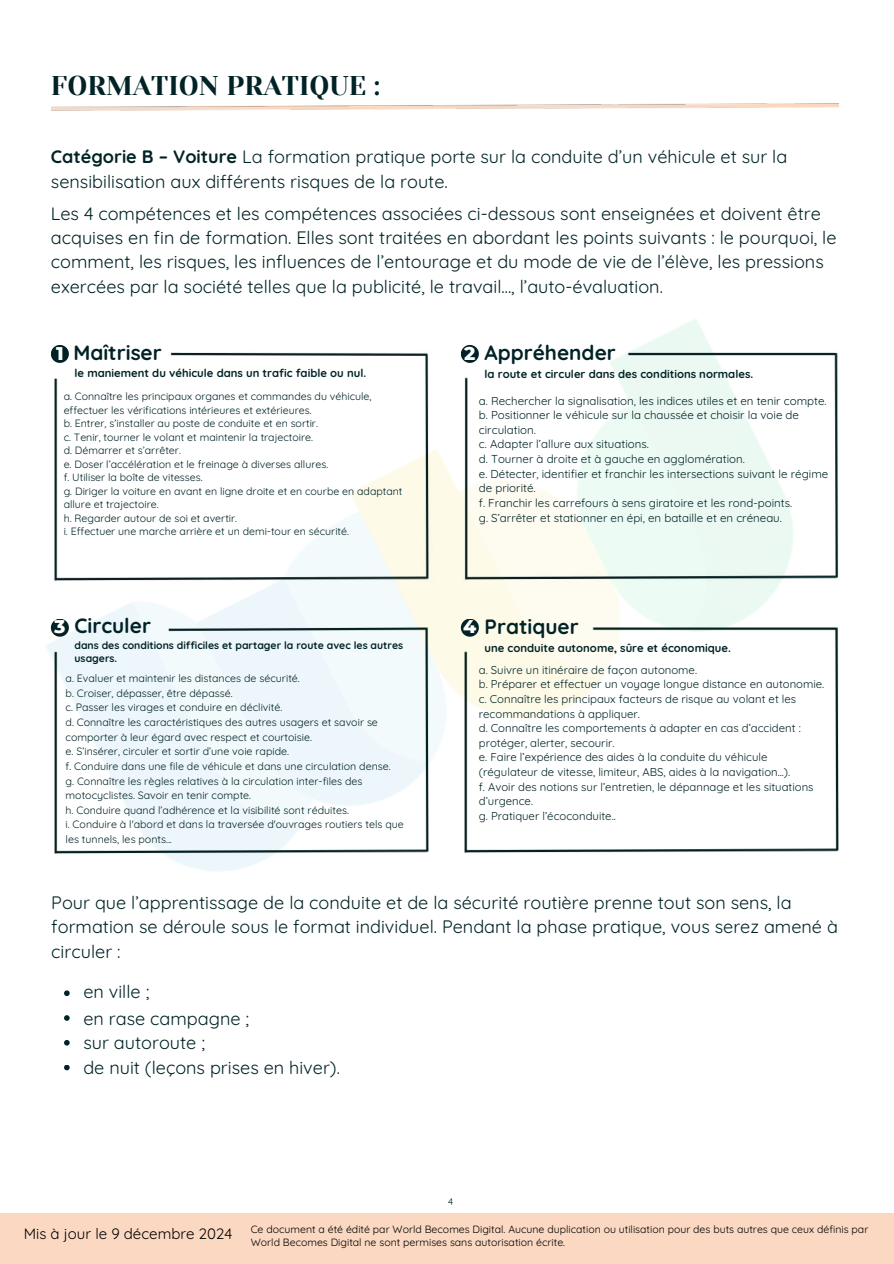
<style>
.page{position:relative;width:894px;height:1264px;background:#fff}
.page>*{position:absolute;margin:0;border:0;box-sizing:border-box;transform-origin:0 0}
.t1{font:27px "Yeseva One";color:#012326}
.t2{font:700 20.7px "Quicksand";color:#012326}
.t3{font:800 18.75px "Montserrat";color:#fff}
.t4{font:18px/24.8px "Quicksand";color:#012326}
.t5{font:11.55px/14.7px "Quicksand";color:#012326}
.t6{font:11.4px/14.7px "Quicksand";color:#012326}
.t7{font:700 11.25px "Quicksand";color:#012326}
.t8{font:10.65px/14.7px "Quicksand";color:#012326}
.t9{font:10.5px/13.5px "Quicksand";color:#012326}
.t10{font:10.5px/13.5px "Quicksand";color:#000}
.t11{font:700 10.35px/13.5px "Quicksand";color:#012326}
.t12{font:9.6px "Quicksand";color:#012326}
.s1{font-weight:700}
.s2{font-family:"Montserrat";font-weight:800;font-size:18.75px;color:#fff}
.s3{font-size:15px}
</style>
<div class="page">
<svg style="left:64px;top:990px;width:6px;height:6px"></svg>
<svg style="left:64px;top:1015px;width:6px;height:5px"></svg>
<svg style="left:64px;top:1040px;width:6px;height:5px"></svg>
<svg style="left:64px;top:1065px;width:6px;height:5px"></svg>
<img style="left:47px;top:620px;width:388px;height:240px">
<img style="left:51px;top:345px;width:384px;height:242px">
<svg style="left:460px;top:618px;width:18px;height:2px"></svg>
<img style="left:457px;top:620px;width:382px;height:233px">
<img style="left:457px;top:346px;width:382px;height:240px">
<h1 class="t1" style="left:51px;top:65px;width:330px">FORMATION PRATIQUE :</h1>
<p class="t4" style="left:51px;top:143px;width:737px"><span class="s1">Catégorie B – Voiture</span> La formation pratique porte sur la conduite d’un véhicule et sur la sensibilisation aux différents risques de la route.</p>
<p class="t4" style="left:51px;top:199px;width:787px;line-height:24.3px">Les 4 compétences et les compétences associées ci-dessous sont enseignées et doivent être acquises en fin de formation. Elles sont traitées en abordant les points suivants : le pourquoi, le comment, les risques, les influences de l’entourage et du mode de vie de l’élève, les pressions exercées par la société telles que la publicité, le travail..., l’auto-évaluation.</p>
<p class="t3" style="left:56px;top:339px;width:9px">1</p>
<p class="t2" style="left:73px;top:336px;width:90px">Maîtriser</p>
<p class="t2" style="left:464px;top:336px;width:153px"><span class="s2">2</span> Appréhender</p>
<p class="t7" style="left:74px;top:364px;width:293px">le maniement du véhicule dans un trafic faible ou nul.</p>
<p class="t7" style="left:484px;top:365px;width:270px">la route et circuler dans des conditions normales.</p>
<p class="t9" style="left:64px;top:389px;width:340px">a. Connaître les principaux organes et commandes du véhicule, effectuer les vérifications intérieures et extérieures.<br>b. Entrer, s’installer au poste de conduite et en sortir.<br>c. Tenir, tourner le volant et maintenir la trajectoire.<br>d. Démarrer et s’arrêter.<br>e. Doser l’accélération et le freinage à diverses allures.<br>f. Utiliser la boîte de vitesses.<br>g. Diriger la voiture en avant en ligne droite et en courbe en adaptant allure et trajectoire.<br>h. Regarder autour de soi et avertir.<br>i. Effectuer une marche arrière et un demi-tour en sécurité.</p>
<p class="t5" style="left:478px;top:392px;width:351px">a. Rechercher la signalisation, les indices utiles et en tenir compte. b. Positionner le véhicule sur la chaussée et choisir la voie de circulation.<br>c. Adapter l’allure aux situations.<br>d. Tourner à droite et à gauche en agglomération.<br>e. Détecter, identifier et franchir les intersections suivant le régime de priorité.<br>f. Franchir les carrefours à sens giratoire et les rond-points.<br>g. S’arrêter et stationner en épi, en bataille et en créneau.</p>
<p class="t2" style="left:54px;top:609px;width:98px"><span class="s2">3</span> Circuler</p>
<p class="t11" style="left:74px;top:637px;width:330px">dans des conditions difficiles et partager la route avec les autres usagers.</p>
<p class="t2" style="left:463px;top:610px;width:117px"><span class="s2">4</span> Pratiquer</p>
<p class="t7" style="left:484px;top:638px;width:248px">une conduite autonome, sûre et économique.</p>
<p class="t8" style="left:66px;top:670px;width:340px">a. Evaluer et maintenir les distances de sécurité.<br>b. Croiser, dépasser, être dépassé.<br>c. Passer les virages et conduire en déclivité.<br>d. Connaître les caractéristiques des autres usagers et savoir se comporter à leur égard avec respect et courtoisie.<br>e. S’insérer, circuler et sortir d’une voie rapide.<br>f. Conduire dans une file de véhicule et dans une circulation dense.<br>g. Connaître les règles relatives à la circulation inter-files des motocyclistes. Savoir en tenir compte.<br>h. Conduire quand l’adhérence et la visibilité sont réduites.<br>i. Conduire à l'abord et dans la traversée d'ouvrages routiers tels que les tunnels, les ponts...</p>
<p class="t6" style="left:478px;top:661px;width:347px">a. Suivre un itinéraire de façon autonome.<br>b. Préparer et effectuer un voyage longue distance en autonomie. c. Connaître les principaux facteurs de risque au volant et les recommandations à appliquer.<br>d. Connaître les comportements à adapter en cas d’accident : protéger, alerter, secourir.<br>e. Faire l’expérience des aides à la conduite du véhicule (régulateur de vitesse, limiteur, ABS, aides à la navigation...).<br>f. Avoir des notions sur l’entretien, le dépannage et les situations d’urgence.<br>g. Pratiquer l’écoconduite..</p>
<p class="t4" style="left:51px;top:888px;width:788px">Pour que l’apprentissage de la conduite et de la sécurité routière prenne tout son sens, la formation se déroule sous le format individuel. Pendant la phase pratique, vous serez amené à circuler :</p>
<p class="t4" style="left:83px;top:975px;width:167px;line-height:27px">en ville ;<br>en rase campagne ;</p>
<p class="t4" style="left:83px;top:1028px;width:258px">sur autoroute ;<br>de nuit (leçons prises en hiver).</p>
<p class="t12" style="left:448px;top:1193px;width:7px">4</p>
<p class="t10" style="left:251px;top:1221px;width:619px;text-indent:-227px"><span class="s3">Mis à jour le 9 décembre 2024</span> Ce document a été édité par World Becomes Digital. Aucune duplication ou utilisation pour des buts autres que ceux définis par<br>World Becomes Digital ne sont permises sans autorisation écrite.</p>
</div>
